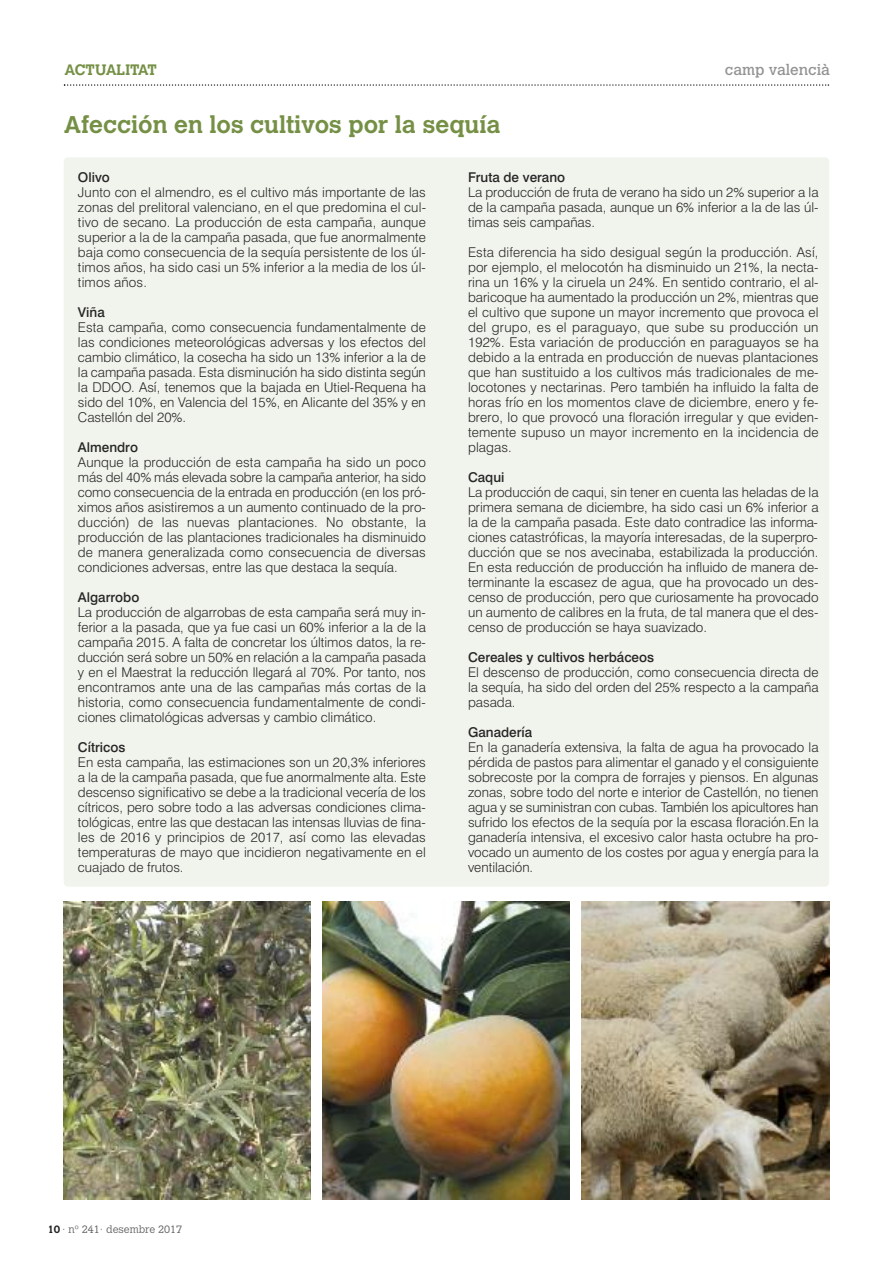
<style>
.page{position:relative;width:893px;height:1263px;background:#fff}
.page>*{position:absolute;margin:0;border:0;box-sizing:border-box;transform-origin:0 0}
.t1{font:700 24px "Calvert MT Std";color:#759045}
.t2{font:15px "Calvert MT Std";color:#939393}
.t3{font:700 15px "Calvert MT Std";color:#759045}
.t4{font:300 13.5px/15px "Swiss 721 BT";color:#272627;text-align:justify}
.t5{font:500 13.5px "Swiss 721 BT";color:#272627}
.t6{font:300 10.5px "Calvert MT Std";color:#686768}
.s1{font-weight:700;color:#272627}
</style>
<div class="page">
<div style="left:64px;top:157px;width:765px;height:730px;background:#f1f4ec;border-radius:4px"></div>
<svg style="left:64px;top:84px;width:765px;height:2px"></svg>
<img style="left:64px;top:901px;width:247px;height:298px">
<img style="left:322px;top:901px;width:247px;height:298px">
<img style="left:582px;top:901px;width:247px;height:298px">
<p class="t3" style="left:65px;top:64px;width:94px">ACTUALITAT</p>
<p class="t2" style="left:725px;top:64px;width:106px">camp valencià</p>
<h1 class="t1" style="left:64px;top:115px;width:438px">Afección en los cultivos por la sequía</h1>
<p class="t5" style="left:78px;top:173px;width:33px">Olivo</p>
<p class="t4" style="left:78px;top:186px;width:350px">Junto con el almendro, es el cultivo más importante de las zonas del prelitoral valenciano, en el que predomina el cul&shy;tivo de secano. La producción de esta campaña, aunque superior a la de la campaña pasada, que fue anormalmente baja como consecuencia de la sequía persistente de los úl&shy;timos años, ha sido casi un 5% inferior a la media de los úl&shy;timos años.</p>
<p class="t5" style="left:78px;top:308px;width:28px">Viña</p>
<p class="t4" style="left:78px;top:321px;width:349px">Esta campaña, como consecuencia fundamentalmente de las condiciones meteorológicas adversas y los efectos del cambio climático, la cosecha ha sido un 13% inferior a la de la campaña pasada. Esta disminución ha sido distinta según la DDOO. Así, tenemos que la bajada en Utiel-Requena ha sido del 10%, en Valencia del 15%, en Alicante del 35% y en Castellón del 20%.</p>
<p class="t5" style="left:78px;top:443px;width:62px">Almendro</p>
<p class="t4" style="left:78px;top:456px;width:349px">Aunque la producción de esta campaña ha sido un poco más del 40% más elevada sobre la campaña anterior, ha sido como consecuencia de la entrada en producción (en los pró&shy;ximos años asistiremos a un aumento continuado de la pro&shy;ducción) de las nuevas plantaciones. No obstante, la producción de las plantaciones tradicionales ha disminuido de manera generalizada como consecuencia de diversas condiciones adversas, entre las que destaca la sequía.</p>
<p class="t5" style="left:78px;top:593px;width:63px">Algarrobo</p>
<p class="t4" style="left:78px;top:606px;width:349px">La producción de algarrobas de esta campaña será muy in&shy;ferior a la pasada, que ya fue casi un 60% inferior a la de la campaña 2015. A falta de concretar los últimos datos, la re&shy;ducción será sobre un 50% en relación a la campaña pasada y en el Maestrat la reducción llegará al 70%. Por tanto, nos encontramos ante una de las campañas más cortas de la historia, como consecuencia fundamentalmente de condi&shy;ciones climatológicas adversas y cambio climático.</p>
<p class="t5" style="left:78px;top:743px;width:49px">Cítricos</p>
<p class="t4" style="left:78px;top:756px;width:349px">En esta campaña, las estimaciones son un 20,3% inferiores a la de la campaña pasada, que fue anormalmente alta. Este descenso significativo se debe a la tradicional vecería de los cítricos, pero sobre todo a las adversas condiciones clima&shy;tológicas, entre las que destacan las intensas lluvias de fina&shy;les de 2016 y principios de 2017, así como las elevadas temperaturas de mayo que incidieron negativamente en el cuajado de frutos.</p>
<p class="t5" style="left:468px;top:172px;width:99px">Fruta de verano</p>
<p class="t4" style="left:468px;top:186px;width:352px">La producción de fruta de verano ha sido un 2% superior a la de la campaña pasada, aunque un 6% inferior a la de las úl&shy;timas seis campañas.</p>
<p class="t4" style="left:468px;top:246px;width:352px">Esta diferencia ha sido desigual según la producción. Así, por ejemplo, el melocotón ha disminuido un 21%, la necta&shy;rina un 16% y la ciruela un 24%. En sentido contrario, el al&shy;baricoque ha aumentado la producción un 2%, mientras que el cultivo que supone un mayor incremento que provoca el del grupo, es el paraguayo, que sube su producción un 192%. Esta variación de producción en paraguayos se ha debido a la entrada en producción de nuevas plantaciones que han sustituido a los cultivos más tradicionales de me&shy;locotones y nectarinas. Pero también ha influido la falta de horas frío en los momentos clave de diciembre, enero y fe&shy;brero, lo que provocó una floración irregular y que eviden&shy;temente supuso un mayor incremento en la incidencia de plagas.</p>
<p class="t5" style="left:468px;top:472px;width:38px">Caqui</p>
<p class="t4" style="left:468px;top:486px;width:352px">La producción de caqui, sin tener en cuenta las heladas de la primera semana de diciembre, ha sido casi un 6% inferior a la de la campaña pasada. Este dato contradice las informa&shy;ciones catastróficas, la mayoría interesadas, de la superpro&shy;ducción que se nos avecinaba, estabilizada la producción.<br>En esta reducción de producción ha influido de manera de&shy;terminante la escasez de agua, que ha provocado un des&shy;censo de producción, pero que curiosamente ha provocado un aumento de calibres en la fruta, de tal manera que el des&shy;censo de producción se haya suavizado.</p>
<p class="t5" style="left:468px;top:652px;width:188px">Cereales y cultivos herbáceos</p>
<p class="t4" style="left:468px;top:666px;width:352px">El descenso de producción, como consecuencia directa de la sequía, ha sido del orden del 25% respecto a la campaña pasada.</p>
<p class="t5" style="left:468px;top:727px;width:66px">Ganadería</p>
<p class="t4" style="left:468px;top:741px;width:352px">En la ganadería extensiva, la falta de agua ha provocado la pérdida de pastos para alimentar el ganado y el consiguiente sobrecoste por la compra de forrajes y piensos. En algunas zonas, sobre todo del norte e interior de Castellón, no tienen agua y se suministran con cubas. También los apicultores han sufrido los efectos de la sequía por la escasa floración.En la ganadería intensiva, el excesivo calor hasta octubre ha pro&shy;vocado un aumento de los costes por agua y energía para la ventilación.</p>
<p class="t6" style="left:47px;top:1225px;width:136px"><span class="s1">10</span> · nº 241· desembre 2017</p>
</div>
